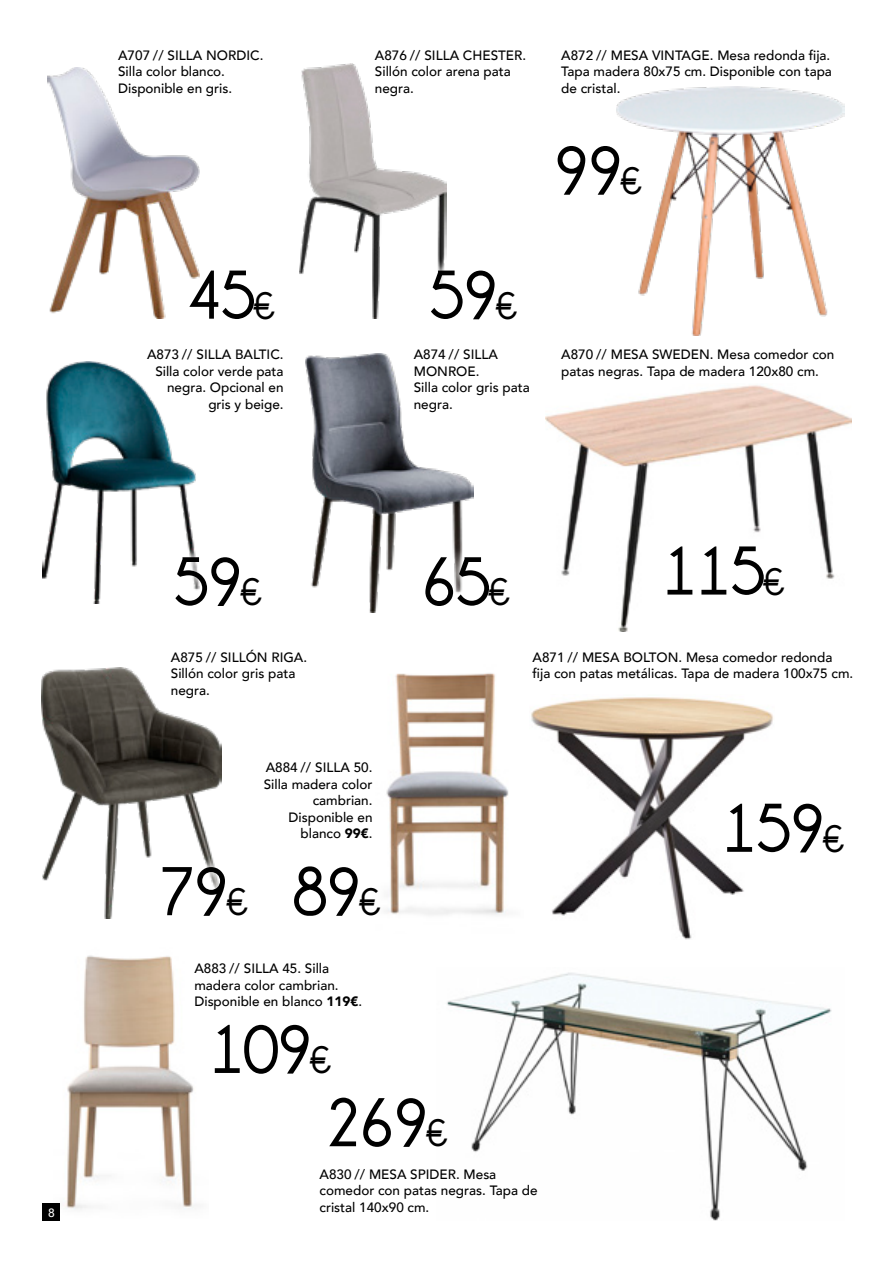
<style>
.page{position:relative;width:893px;height:1263px;background:#fff}
.page>*{position:absolute;margin:0;border:0;box-sizing:border-box;transform-origin:0 0}
.t1{font:700 69.3px "Champagne&Limousines";letter-spacing:-.05em;color:#000}
.t2{font:500 13.5px/16.5px "Avenir";color:#000}
.t3{font:500 12px "Avenir";color:#fff}
.s1{font-size:39.15px}
.s2{font-weight:900}
</style>
<div class="page">
<img style="left:65px;top:955px;width:130px;height:255px">
<img style="left:447px;top:972px;width:385px;height:248px">
<img style="left:43px;top:361px;width:153px;height:243px">
<img style="left:531px;top:697px;width:242px;height:242px">
<img style="left:545px;top:394px;width:307px;height:237px">
<img style="left:616px;top:108px;width:228px;height:226px">
<img style="left:306px;top:354px;width:168px;height:259px">
<img style="left:42px;top:668px;width:179px;height:251px">
<img style="left:299px;top:64px;width:148px;height:255px">
<img style="left:47px;top:67px;width:153px;height:252px">
<div style="left:305px;top:1153px;width:247px;height:74px;background:#fff"></div>
<div style="left:180px;top:948px;width:196px;height:77px;background:#fff"></div>
<div style="left:132px;top:334px;width:166px;height:93px;background:#fff"></div>
<div style="left:399px;top:334px;width:145px;height:93px;background:#fff"></div>
<div style="left:156px;top:633px;width:165px;height:80px;background:#fff"></div>
<div style="left:104px;top:34px;width:173px;height:77px;background:#fff"></div>
<div style="left:360px;top:34px;width:180px;height:77px;background:#fff"></div>
<div style="left:546px;top:34px;width:300px;height:74px;background:#fff;opacity:.7"></div>
<img style="left:387px;top:673px;width:122px;height:242px">
<div style="left:177px;top:258px;width:110px;height:74px;background:#fff"></div>
<div style="left:413px;top:544px;width:109px;height:74px;background:#fff"></div>
<div style="left:419px;top:258px;width:110px;height:74px;background:#fff"></div>
<div style="left:150px;top:854px;width:110px;height:74px;background:#fff"></div>
<div style="left:655px;top:533px;width:142px;height:74px;background:#fff"></div>
<div style="left:714px;top:791px;width:142px;height:74px;background:#fff"></div>
<div style="left:317px;top:1085px;width:142px;height:75px;background:#fff"></div>
<div style="left:163px;top:544px;width:111px;height:75px;background:#fff"></div>
<div style="left:282px;top:854px;width:110px;height:74px;background:#fff"></div>
<div style="left:43px;top:1203px;width:17px;height:17px;background:#000"></div>
<div style="left:545px;top:134px;width:109px;height:73px;background:#fff"></div>
<p class="t3" style="left:48px;top:1202px;width:8px">8</p>
<p class="t2" style="left:118px;top:46px;width:147px">A707 // SILLA NORDIC.<br>Silla color blanco.<br>Disponible en gris.</p>
<p class="t2" style="left:375px;top:46px;width:153px">A876 // SILLA CHESTER.</p>
<p class="t2" style="left:375px;top:63px;width:137px">Sillón color arena pata negra.</p>
<p class="t2" style="left:561px;top:46px;width:272px;text-align:justify">A872 // MESA VINTAGE. Mesa redonda fija.<br>Tapa madera 80x75 cm. Disponible con tapa de cristal.</p>
<p class="t1" style="left:553px;top:132px;width:90px">99<span class="s1">€</span></p>
<p class="t1" style="left:185px;top:256px;width:91px">45<span class="s1">€</span></p>
<p class="t2" style="left:147px;top:345px;width:138px;text-align:right">A873 // SILLA BALTIC.<br>Silla color verde pata negra. Opcional en</p>
<p class="t2" style="left:208px;top:395px;width:77px">gris y beige.</p>
<p class="t1" style="left:428px;top:256px;width:91px">59<span class="s1">€</span></p>
<p class="t2" style="left:414px;top:345px;width:86px">A874 // SILLA<br>MONROE.</p>
<p class="t2" style="left:414px;top:378px;width:118px">Silla color gris pata negra.</p>
<p class="t2" style="left:561px;top:345px;width:275px">A870 // MESA SWEDEN. Mesa comedor con patas negras. Tapa de madera 120x80 cm.</p>
<p class="t1" style="left:172px;top:543px;width:91px">59<span class="s1">€</span></p>
<p class="t1" style="left:421px;top:543px;width:91px">65<span class="s1">€</span></p>
<p class="t1" style="left:661px;top:532px;width:125px">115<span class="s1">€</span></p>
<p class="t2" style="left:171px;top:648px;width:138px">A875 // SILLÓN RIGA.</p>
<p class="t2" style="left:171px;top:664px;width:126px">Sillón color gris pata negra.</p>
<p class="t1" style="left:159px;top:853px;width:90px">79<span class="s1">€</span></p>
<p class="t2" style="left:264px;top:758px;width:110px;text-align:right">A884 // SILLA 50.<br>Silla madera color cambrian.</p>
<p class="t2" style="left:288px;top:808px;width:86px;text-align:right">Disponible en blanco <span class="s2">99€</span>.</p>
<p class="t1" style="left:291px;top:853px;width:90px">89<span class="s1">€</span></p>
<p class="t2" style="left:194px;top:960px;width:136px">A883 // SILLA 45. Silla</p>
<p class="t2" style="left:194px;top:976px;width:146px">madera color cambrian.</p>
<p class="t2" style="left:194px;top:993px;width:169px">Disponible en blanco <span class="s2">119€</span>.</p>
<p class="t1" style="left:209px;top:1011px;width:124px">109<span class="s1">€</span></p>
<p class="t1" style="left:323px;top:1084px;width:125px">269<span class="s1">€</span></p>
<p class="t2" style="left:533px;top:648px;width:301px">A871 // MESA BOLTON. Mesa comedor redonda</p>
<p class="t2" style="left:533px;top:664px;width:322px">fija con patas metálicas. Tapa de madera 100x75 cm.</p>
<p class="t1" style="left:721px;top:789px;width:124px">159<span class="s1">€</span></p>
<p class="t2" style="left:320px;top:1165px;width:220px">A830 // MESA SPIDER. Mesa comedor con patas negras. Tapa de cristal 140x90 cm.</p>
</div>
